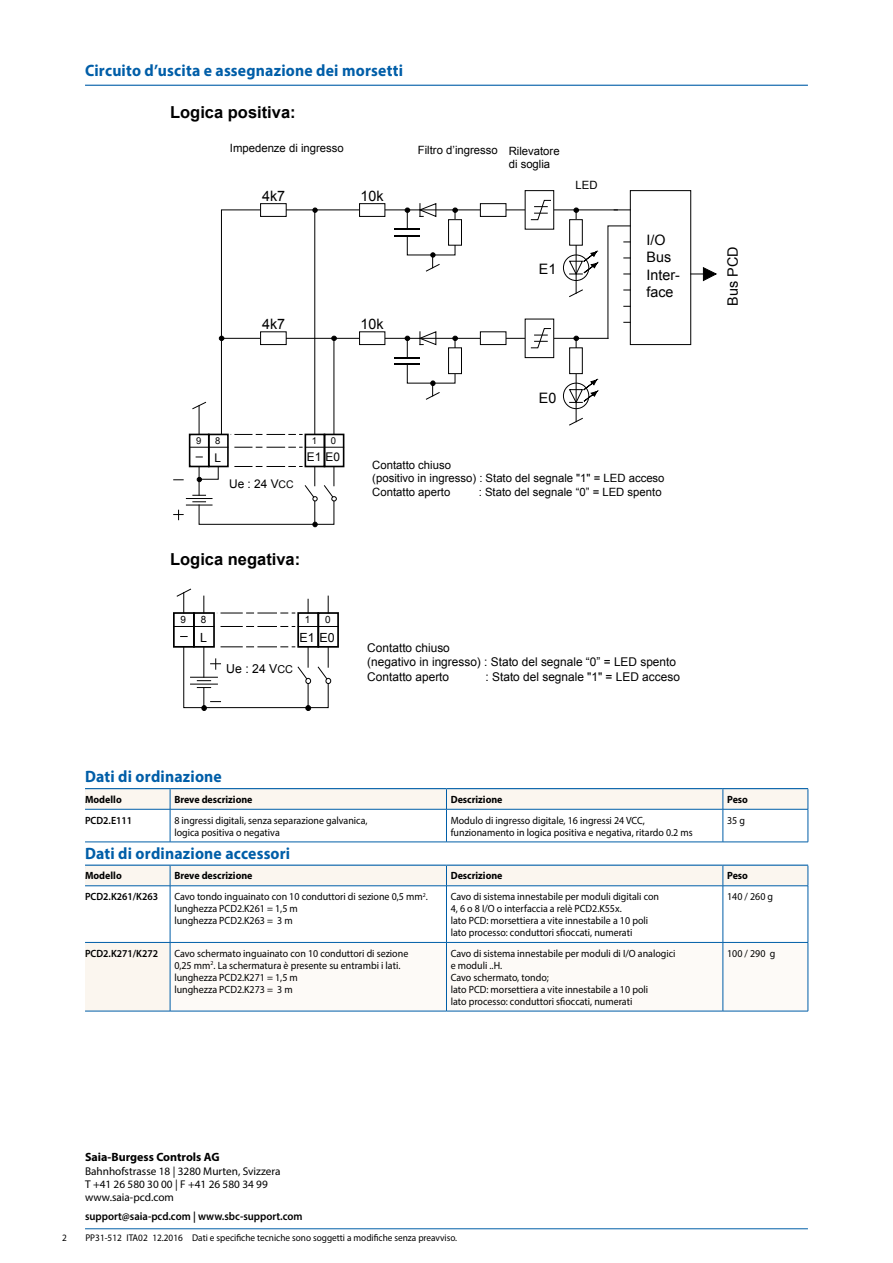
<style>
.page{position:relative;width:893px;height:1263px;background:#fff}
.page>*{position:absolute;margin:0;border:0;box-sizing:border-box;transform-origin:0 0}
.Tabellentitel__blau{font:700 16.5px "Myriad Pro";letter-spacing:.01em;color:#005ea8;scale:.95 1}
.Fliesstext{font:700 16.5px "Arial";color:#000}
.t1{font:14.4px/17.2px "Arial";color:#000}
.t2{font:14.25px "Arial";color:#000}
.t3{font:12.6px "Arial";color:#000}
.t4{font:12.3px "Arial";color:#000}
.t5{font:12px/14.4px "Arial";color:#000}
.t6{font:700 12px "Myriad Pro";color:#000}
.t7{font:11.4px/13.5px "Arial";color:#000}
.t8{font:11.25px/12.8px "Myriad Pro";color:#000}
.t9{font:600 11.25px "Myriad Pro";color:#000;scale:.95 1}
.Grundschrift__linksb{font:10.5px/12px "Myriad Pro";color:#000;scale:.95 1}
.Bestellangaben_Besch{font:10.5px/12px "Myriad Pro";color:#000;scale:.95 1}
.Grundschrift__linksb-2{font:700 10.5px "Myriad Pro";color:#000;scale:.95 1}
.Untertitel__schwarz{font:600 10.5px "Myriad Pro";color:#000;scale:.95 1}
.t10{font:10.05px "Arial";color:#000}
.Fusszeile{font:9.75px "Myriad Pro";color:#000;scale:.95 1}
.t11{font:9.45px "Arial";color:#000}
.s1{font-size:10.5px}
.s2{font-size:10.95px}
</style>
<div class="page">
<hr style="left:85px;top:1228px;width:723px;height:1px;background:#005ea8">
<hr style="left:85px;top:788px;width:85px;height:1px;background:#005ea8">
<hr style="left:170px;top:788px;width:276px;height:1px;background:#005ea8">
<hr style="left:446px;top:788px;width:277px;height:1px;background:#005ea8">
<hr style="left:723px;top:788px;width:85px;height:1px;background:#005ea8">
<svg style="left:85px;top:789px;width:724px;height:53px"></svg>
<hr style="left:170px;top:809px;width:276px;height:1px;background:#005ea8">
<hr style="left:446px;top:809px;width:277px;height:1px;background:#005ea8">
<hr style="left:446px;top:809px;width:1px;height:33px;background:#005ea8">
<hr style="left:723px;top:809px;width:85px;height:1px;background:#005ea8">
<hr style="left:723px;top:809px;width:1px;height:33px;background:#005ea8">
<hr style="left:808px;top:809px;width:1px;height:33px;background:#005ea8">
<hr style="left:170px;top:842px;width:276px;height:1px;background:#005ea8">
<hr style="left:446px;top:842px;width:277px;height:1px;background:#005ea8">
<hr style="left:723px;top:842px;width:85px;height:1px;background:#005ea8">
<hr style="left:85px;top:809px;width:85px;height:1px;background:#005ea8">
<hr style="left:85px;top:842px;width:85px;height:1px;background:#005ea8">
<hr style="left:85px;top:1011px;width:85px;height:1px;background:#005ea8">
<hr style="left:85px;top:864px;width:85px;height:2px;background:#005ea8">
<hr style="left:170px;top:864px;width:276px;height:2px;background:#005ea8">
<hr style="left:446px;top:864px;width:277px;height:2px;background:#005ea8">
<hr style="left:723px;top:864px;width:85px;height:2px;background:#005ea8">
<svg style="left:85px;top:865px;width:724px;height:146px"></svg>
<hr style="left:170px;top:885px;width:276px;height:1px;background:#005ea8">
<hr style="left:446px;top:885px;width:277px;height:1px;background:#005ea8">
<hr style="left:446px;top:886px;width:1px;height:56px;background:#005ea8">
<hr style="left:723px;top:885px;width:85px;height:1px;background:#005ea8">
<hr style="left:723px;top:886px;width:1px;height:56px;background:#005ea8">
<hr style="left:808px;top:886px;width:1px;height:56px;background:#005ea8">
<hr style="left:170px;top:942px;width:276px;height:1px;background:#005ea8">
<hr style="left:446px;top:942px;width:277px;height:1px;background:#005ea8">
<hr style="left:446px;top:943px;width:1px;height:68px;background:#005ea8">
<hr style="left:723px;top:942px;width:85px;height:1px;background:#005ea8">
<hr style="left:723px;top:943px;width:1px;height:68px;background:#005ea8">
<hr style="left:808px;top:943px;width:1px;height:68px;background:#005ea8">
<hr style="left:170px;top:1011px;width:276px;height:1px;background:#005ea8">
<hr style="left:446px;top:1011px;width:277px;height:1px;background:#005ea8">
<hr style="left:723px;top:1011px;width:85px;height:1px;background:#005ea8">
<hr style="left:85px;top:85px;width:723px;height:1px;background:#005ea8">
<div style="left:525px;top:190px;width:29px;height:39px;border:1px solid #000"></div>
<div style="left:630px;top:190px;width:61px;height:155px;border:1px solid #000"></div>
<svg style="left:691px;top:267px;width:26px;height:14px"></svg>
<svg style="left:174px;top:200px;width:457px;height:327px"></svg>
<svg style="left:173px;top:589px;width:166px;height:121px"></svg>
<p class="Tabellentitel__blau" style="left:85px;top:60px;width:336px">Circuito d’uscita e assegnazione dei morsetti</p>
<p class="Fliesstext" style="left:170px;top:102px;width:127px">Logica positiva:</p>
<p class="t7" style="left:230px;top:142px;width:115px">Impedenze di ingresso</p>
<p class="t7" style="left:509px;top:143px;width:52px;line-height:14.2px;text-indent:-91px">Filtro d’ingresso Rilevatore di soglia</p>
<p class="t1" style="left:262px;top:187px;width:25px">4k7</p>
<p class="t1" style="left:361px;top:187px;width:25px">10k</p>
<p class="t7" style="left:576px;top:178px;width:24px">LED</p>
<p class="t1" style="left:262px;top:315px;width:25px">4k7</p>
<p class="t1" style="left:361px;top:315px;width:25px">10k</p>
<p class="t1" style="left:539px;top:261px;width:19px">E1</p>
<p class="t1" style="left:646px;top:231px;width:35px">I/O<br>Bus<br>Inter&shy;face</p>
<p class="t11" style="left:196px;top:435px;width:7px">9</p>
<p class="t11" style="left:215px;top:435px;width:7px">8</p>
<p class="t5" style="left:214px;top:451px;width:8px">L</p>
<p class="t5" style="left:229px;top:476px;width:66px">Ue : 24 V<span class="s1">CC</span></p>
<p class="t11" style="left:312px;top:435px;width:7px">1</p>
<p class="t11" style="left:331px;top:435px;width:7px">0</p>
<p class="t5" style="left:307px;top:450px;width:35px">E1 E0</p>
<p class="t1" style="left:539px;top:389px;width:19px">E0</p>
<p class="t7" style="left:372px;top:458px;width:294px">Contatto chiuso<br>(positivo in ingresso) : Stato del segnale "1" = LED acceso<br>Contatto aperto</p>
<p class="t7" style="left:479px;top:485px;width:184px">: Stato del segnale “0” = LED spento</p>
<p class="Fliesstext" style="left:170px;top:548px;width:132px">Logica negativa:</p>
<p class="t10" style="left:181px;top:613px;width:7px">9</p>
<p class="t10" style="left:201px;top:613px;width:7px">8</p>
<p class="t10" style="left:305px;top:613px;width:7px">1</p>
<p class="t10" style="left:325px;top:613px;width:7px">0</p>
<p class="t3" style="left:200px;top:629px;width:8px">L</p>
<p class="t3" style="left:300px;top:629px;width:37px">E1 E0</p>
<p class="t4" style="left:226px;top:661px;width:68px">Ue : 24 V<span class="s2">CC</span></p>
<p class="t5" style="left:367px;top:641px;width:310px">Contatto chiuso<br>(negativo in ingresso) : Stato del segnale “0” = LED spento<br>Contatto aperto</p>
<p class="t5" style="left:486px;top:669px;width:196px">: Stato del segnale "1" = LED acceso</p>
<p class="t2" style="left:724px;top:306px;width:61px;rotate:-90deg">Bus PCD</p>
<p class="Tabellentitel__blau" style="left:85px;top:766px;width:146px">Dati di ordinazione</p>
<p class="Grundschrift__linksb-2" style="left:85px;top:792px;width:40px">Modello</p>
<p class="Grundschrift__linksb-2" style="left:174px;top:792px;width:84px">Breve descrizione</p>
<p class="Grundschrift__linksb-2" style="left:451px;top:792px;width:56px">Descrizione</p>
<p class="Grundschrift__linksb-2" style="left:727px;top:792px;width:24px">Peso</p>
<p class="Untertitel__schwarz" style="left:85px;top:813px;width:51px">PCD2.E111</p>
<p class="Bestellangaben_Besch" style="left:174px;top:814px;width:205px">8 ingressi digitali, senza separazione galvanica, logica positiva o negativa</p>
<p class="Grundschrift__linksb" style="left:451px;top:814px;width:256px">Modulo di ingresso digitale, 16 ingressi 24 VCC, funzionamento in logica positiva e negativa, ritardo 0.2 ms</p>
<p class="Grundschrift__linksb" style="left:727px;top:814px;width:20px">35 g</p>
<p class="Tabellentitel__blau" style="left:85px;top:842px;width:217px">Dati di ordinazione accessori</p>
<p class="Grundschrift__linksb-2" style="left:85px;top:869px;width:40px">Modello</p>
<p class="Grundschrift__linksb-2" style="left:174px;top:869px;width:84px">Breve descrizione</p>
<p class="Grundschrift__linksb-2" style="left:451px;top:869px;width:56px">Descrizione</p>
<p class="Grundschrift__linksb-2" style="left:727px;top:869px;width:24px">Peso</p>
<p class="Untertitel__schwarz" style="left:85px;top:890px;width:78px">PCD2.K261/K263</p>
<p class="Bestellangaben_Besch" style="left:174px;top:890px;width:268px">Cavo tondo inguainato con 10 conduttori di sezione 0,5 mm<sup>2</sup>.</p>
<p class="Bestellangaben_Besch" style="left:174px;top:902px;width:132px">lunghezza PCD2.K261 = 1,5 m</p>
<p class="Bestellangaben_Besch" style="left:174px;top:914px;width:126px">lunghezza PCD2.K263 = 3 m</p>
<p class="Grundschrift__linksb" style="left:451px;top:890px;width:221px">Cavo di sistema innestabile per moduli digitali con<br>4, 6 o 8 I/O o interfaccia a relè PCD2.K55x.</p>
<p class="Grundschrift__linksb" style="left:451px;top:914px;width:209px">lato PCD: morsettiera a vite innestabile a 10 poli lato processo: conduttori sfioccati, numerati</p>
<p class="Grundschrift__linksb" style="left:727px;top:890px;width:50px">140 / 260 g</p>
<p class="Untertitel__schwarz" style="left:85px;top:946px;width:78px">PCD2.K271/K272</p>
<p class="Bestellangaben_Besch" style="left:174px;top:947px;width:248px">Cavo schermato inguainato con 10 conduttori di sezione<br>0,25 mm<sup>2</sup>. La schermatura è presente su entrambi i lati.</p>
<p class="Bestellangaben_Besch" style="left:174px;top:971px;width:132px">lunghezza PCD2.K271 = 1,5 m</p>
<p class="Bestellangaben_Besch" style="left:174px;top:983px;width:126px">lunghezza PCD2.K273 = 3 m</p>
<p class="Grundschrift__linksb" style="left:451px;top:947px;width:238px">Cavo di sistema innestabile per moduli di I/O analogici e moduli ..H.<br>Cavo schermato, tondo;</p>
<p class="Grundschrift__linksb" style="left:451px;top:983px;width:209px">lato PCD: morsettiera a vite innestabile a 10 poli lato processo: conduttori sfioccati, numerati</p>
<p class="Grundschrift__linksb" style="left:727px;top:947px;width:52px">100 / 290 g</p>
<p class="t6" style="left:85px;top:1149px;width:136px">Saia-Burgess Controls AG</p>
<p class="t8" style="left:85px;top:1165px;width:197px">Bahnhofstrasse 18 | 3280 Murten, Svizzera<br>T +41 26 580 30 00 | F +41 26 580 34 99 www.saia-pcd.com</p>
<p class="t9" style="left:85px;top:1209px;width:230px">support@saia-pcd.com | www.sbc-support.com</p>
<p class="Fusszeile" style="left:62px;top:1231px;width:7px">2</p>
<p class="Fusszeile" style="left:85px;top:1231px;width:393px">PP31-512 ITA02 12.2016 Dati e specifiche tecniche sono soggetti a modifiche senza preavviso.</p>
</div>
